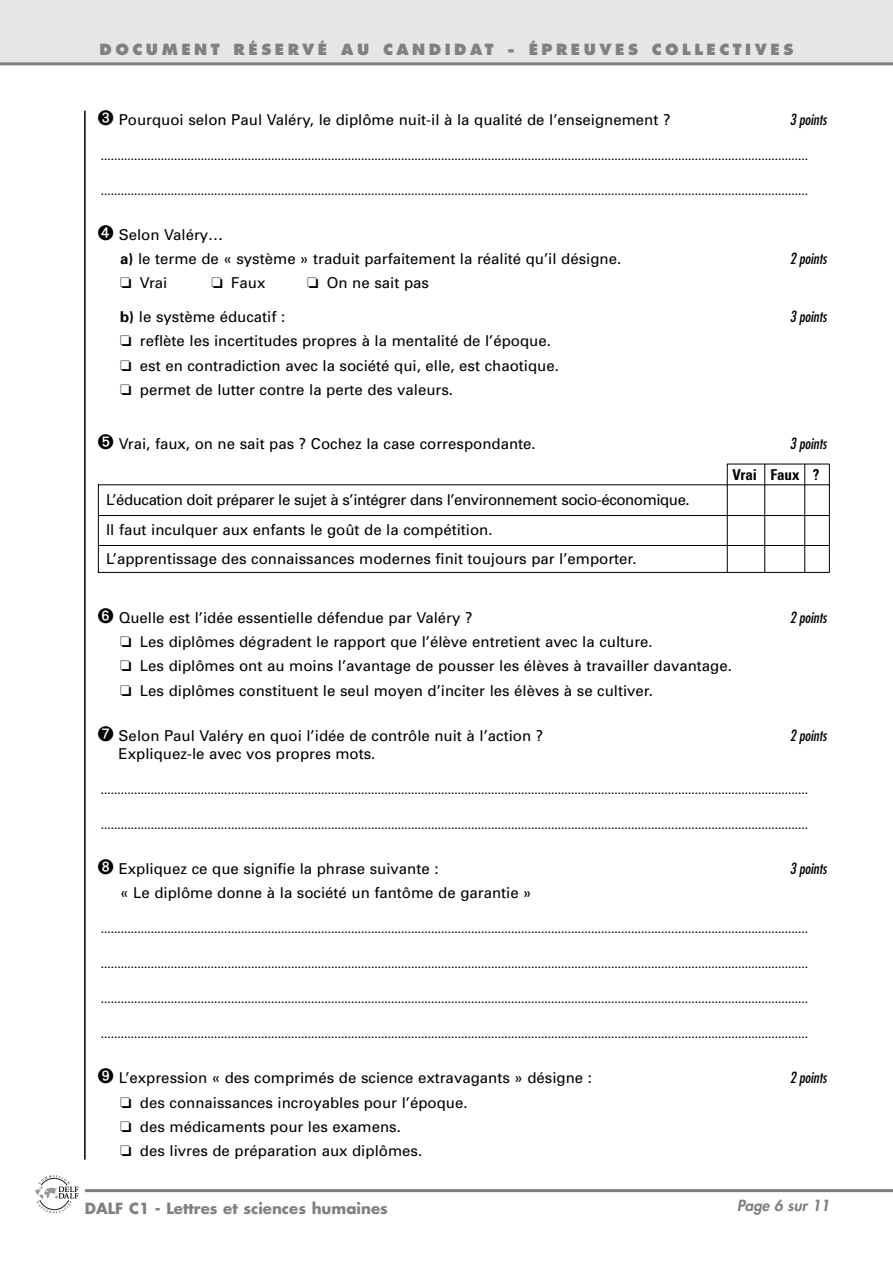
<style>
.page{position:relative;width:893px;height:1263px;background:#fff}
.page>*{position:absolute;margin:0;border:0;box-sizing:border-box;transform-origin:0 0}
.t1{font:15px/24.5px "Univers";color:#000}
.t2{font:italic condensed 15px "Futura";color:#000}
.t3{font:800 15px "Futura";letter-spacing:.235em;color:#808080}
.t4{font:700 15px "Futura";color:#808080}
.t5{font:italic 800 15px "Futura";color:#808080}
.t6{font:700 condensed 15px "Univers";color:#000}
.t7{font:12px "Univers";color:#000}
.s1{font-weight:700}
</style>
<div class="page">
<div style="left:0;top:0;width:892px;height:64px;background:#e6e6e6"></div>
<hr style="left:85px;top:1189px;width:807px;height:3px;background:#808080">
<hr style="left:0;top:62px;width:892px;height:3px;background:#808080">
<svg style="left:34px;top:1175px;width:45px;height:39px"></svg>
<hr style="left:84px;top:111px;width:2px;height:1049px;background:#000">
<hr style="left:727px;top:464px;width:1px;height:108px;background:#000">
<hr style="left:804px;top:464px;width:1px;height:108px;background:#000">
<hr style="left:764px;top:464px;width:1px;height:108px;background:#000">
<hr style="left:829px;top:464px;width:1px;height:108px;background:#000">
<hr style="left:98px;top:484px;width:731px;height:1px;background:#000">
<hr style="left:98px;top:484px;width:1px;height:88px;background:#000">
<hr style="left:98px;top:572px;width:731px;height:1px;background:#000">
<hr style="left:727px;top:464px;width:102px;height:1px;background:#000">
<hr style="left:98px;top:515px;width:731px;height:1px;background:#000">
<hr style="left:98px;top:545px;width:731px;height:1px;background:#000">
<p class="t3" style="left:100px;top:43px;width:695px">DOCUMENT RÉSERVÉ AU CANDIDAT - ÉPREUVES COLLECTIVES</p>
<p class="t1" style="left:98px;top:108px;width:574px">➌ Pourquoi selon Paul Valéry, le diplôme nuit-il à la qualité de l’enseignement ?</p>
<p class="t2" style="left:789px;top:112px;width:38px">3 points</p>
<p class="t7" style="left:101px;top:151px;width:708px">....................................................................................................................................................................................................................</p>
<p class="t7" style="left:101px;top:186px;width:708px">....................................................................................................................................................................................................................</p>
<p class="t1" style="left:120px;top:223px;width:502px;text-indent:-23px">➍ Selon Valéry…<br><span class="s1">a)</span> le terme de « système » traduit parfaitement la réalité qu’il désigne.</p>
<p class="t2" style="left:789px;top:252px;width:38px">2 points</p>
<p class="t1" style="left:120px;top:272px;width:49px">❏ Vrai</p>
<p class="t1" style="left:211px;top:272px;width:55px">❏ Faux</p>
<p class="t1" style="left:307px;top:272px;width:123px">❏ On ne sait pas</p>
<p class="t1" style="left:120px;top:306px;width:166px"><span class="s1">b)</span> le système éducatif :</p>
<p class="t2" style="left:789px;top:309px;width:38px">3 points</p>
<p class="t1" style="left:120px;top:330px;width:440px">❏ reflète les incertitudes propres à la mentalité de l’époque. ❏ est en contradiction avec la société qui, elle, est chaotique. ❏ permet de lutter contre la perte des valeurs.</p>
<p class="t1" style="left:98px;top:433px;width:439px">➎ Vrai, faux, on ne sait pas ? Cochez la case correspondante.</p>
<p class="t2" style="left:789px;top:436px;width:38px">3 points</p>
<p class="t1" style="left:106px;top:486px;width:585px;line-height:29.7px">L’éducation doit préparer le sujet à s’intégrer dans l’environnement socio-économique.<br>Il faut inculquer aux enfants le goût de la compétition.<br>L’apprentissage des connaissances modernes finit toujours par l’emporter.</p>
<p class="t6" style="left:732px;top:469px;width:89px">Vrai Faux ?</p>
<p class="t1" style="left:98px;top:606px;width:376px">➏ Quelle est l’idée essentielle défendue par Valéry ?</p>
<p class="t2" style="left:789px;top:610px;width:38px">2 points</p>
<p class="t1" style="left:120px;top:631px;width:613px">❏ Les diplômes dégradent le rapport que l’élève entretient avec la culture.<br>❏ Les diplômes ont au moins l’avantage de pousser les élèves à travailler davantage. ❏ Les diplômes constituent le seul moyen d’inciter les élèves à se cultiver.</p>
<p class="t1" style="left:98px;top:725px;width:447px">➐ Selon Paul Valéry en quoi l’idée de contrôle nuit à l’action ?</p>
<p class="t2" style="left:789px;top:728px;width:38px">2 points</p>
<p class="t1" style="left:119px;top:743px;width:258px">Expliquez-le avec vos propres mots.</p>
<p class="t7" style="left:101px;top:785px;width:708px">....................................................................................................................................................................................................................</p>
<p class="t7" style="left:101px;top:820px;width:708px">....................................................................................................................................................................................................................</p>
<p class="t1" style="left:98px;top:858px;width:342px">➑ Expliquez ce que signifie la phrase suivante :</p>
<p class="t2" style="left:789px;top:861px;width:38px">3 points</p>
<p class="t1" style="left:120px;top:882px;width:413px">« Le diplôme donne à la société un fantôme de garantie »</p>
<p class="t7" style="left:101px;top:925px;width:708px">....................................................................................................................................................................................................................</p>
<p class="t7" style="left:101px;top:960px;width:708px">....................................................................................................................................................................................................................</p>
<p class="t7" style="left:101px;top:995px;width:708px">....................................................................................................................................................................................................................</p>
<p class="t7" style="left:101px;top:1030px;width:708px">....................................................................................................................................................................................................................</p>
<p class="t1" style="left:98px;top:1067px;width:496px">➒ L’expression « des comprimés de science extravagants » désigne :</p>
<p class="t2" style="left:789px;top:1071px;width:38px">2 points</p>
<p class="t1" style="left:120px;top:1091px;width:349px">❏ des connaissances incroyables pour l’époque. ❏ des médicaments pour les examens.<br>❏ des livres de préparation aux diplômes.</p>
<p class="t4" style="left:85px;top:1201px;width:304px">DALF C1 - Lettres et sciences humaines</p>
<p class="t5" style="left:737px;top:1198px;width:94px">Page 6 sur 11</p>
</div>
